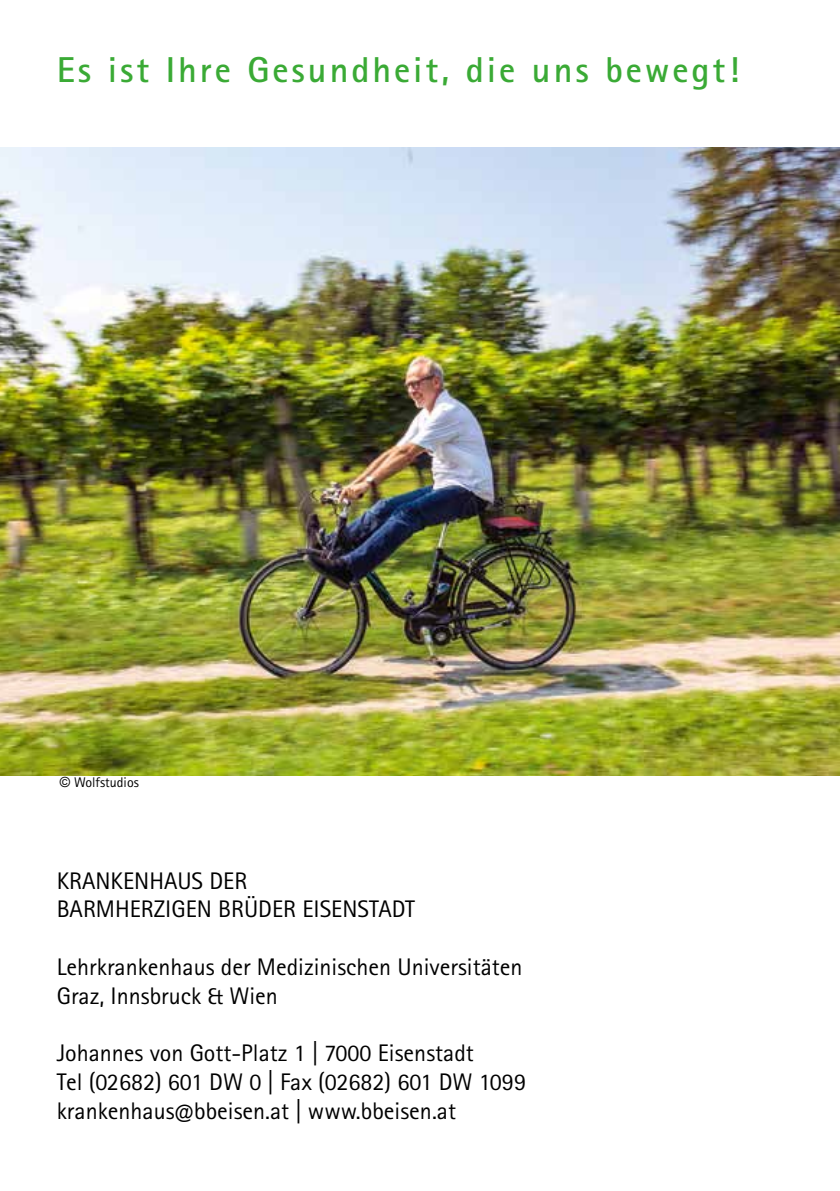
<style>
.page{position:relative;width:840px;height:1191px;background:#fff}
.page>*{position:absolute;margin:0;border:0;box-sizing:border-box;transform-origin:0 0}
.t1{font:700 36px "Rotis Sans Serif Pro";letter-spacing:.08em;color:#3aaa35}
.t2{font:24px/28.8px "Rotis Sans Serif Pro";color:#000}
.t3{font:14px "Rotis Sans Serif Pro";color:#000}
.s1{font-family:"Arial"}
</style>
<div class="page">
<img style="left:0;top:147px;width:839px;height:628px">
<h1 class="t1" style="left:57px;top:47px;width:683px">Es ist Ihre Gesundheit, die uns bewegt!</h1>
<p class="t3" style="left:60px;top:774px;width:80px"><span class="s1">©</span> Wolfstudios</p>
<p class="t2" style="left:57px;top:866px;width:359px">KRANKENHAUS DER<br>BARMHERZIGEN BRÜDER EISENSTADT</p>
<p class="t2" style="left:57px;top:952px;width:467px">Lehrkrankenhaus der Medizinischen Universitäten<br>Graz, Innsbruck &amp; Wien</p>
<p class="t2" style="left:57px;top:1039px;width:470px">Johannes von Gott-Platz 1 | 7000 Eisenstadt<br>Tel (02682) 601 DW 0 | Fax (02682) 601 DW 1099 krankenhaus@bbeisen.at | www.bbeisen.at</p>
</div>
